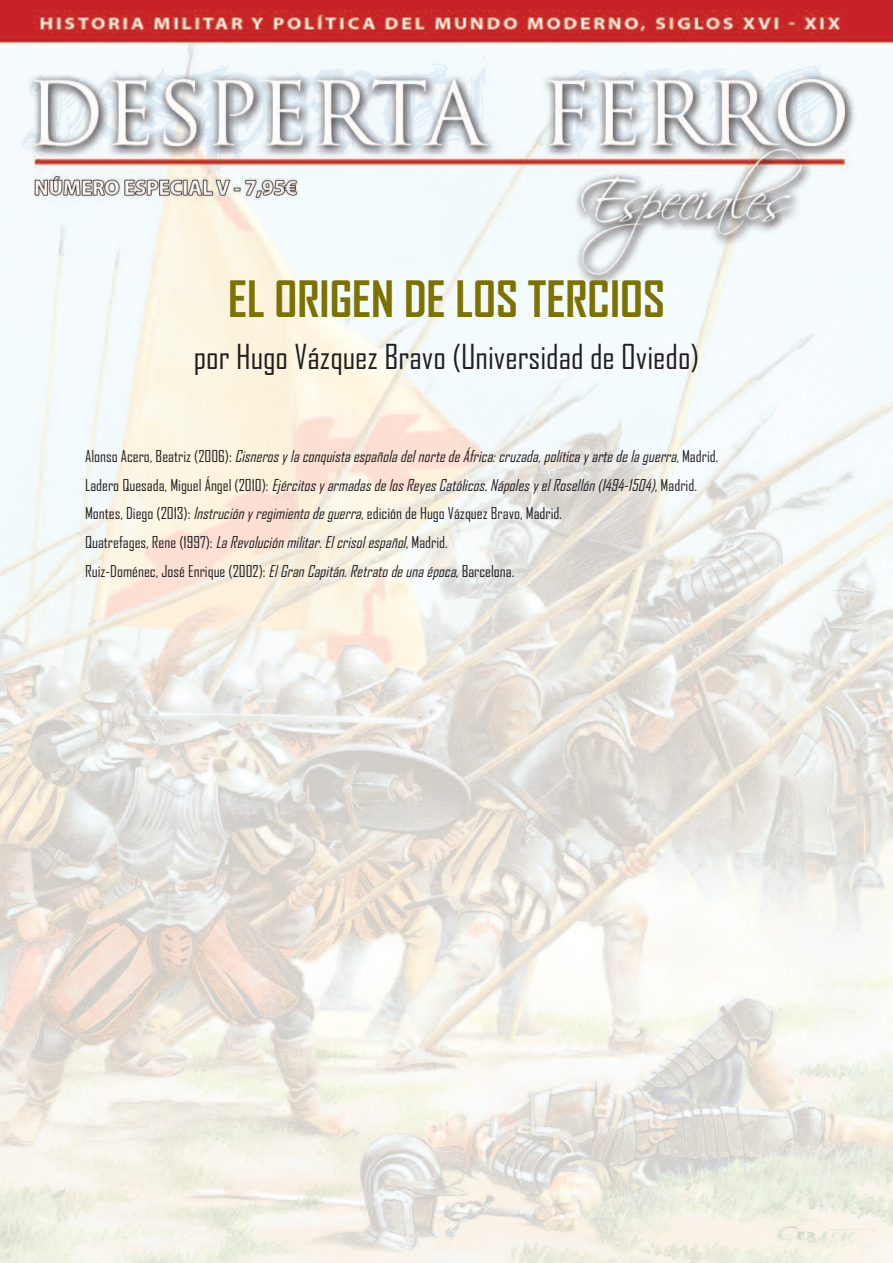
<style>
.page{position:relative;width:893px;height:1263px;background:#fff}
.page>*{position:absolute;margin:0;border:0;box-sizing:border-box;transform-origin:0 0}
.t1{font:700 48px "Agency FB";color:#7b7202}
.t2{font:33px "Agency FB";color:#231f20}
.t3{font:italic 15.75px/28.8px "Agency FB";color:#231f20}
.s1{font-style:normal}
</style>
<div class="page">
<img style="left:0;top:0;width:893px;height:1263px">
<h1 class="t1" style="left:228px;top:273px;width:438px">EL ORIGEN DE LOS TERCIOS</h1>
<h2 class="t2" style="left:194px;top:339px;width:507px">por Hugo Vázquez Bravo (Universidad de Oviedo)</h2>
<p class="t3" style="left:85px;top:442px;width:635px"><span class="s1">A l o n s o A c e r o , B e a t r i z ( 2 0 0 6 ) :</span> Cisneros y la conquista española del norte de África: cruzada, política y arte de la guerra<span class="s1">, M a d r i d .<br>L a d e r o Q u e s a d a , M i g u e l Á n g e l ( 2 0 1 0 ) :</span> Ejércitos y armadas de los Reyes Católicos. Nápoles y el Rosellón (1494-1504)<span class="s1">, M a d r i d .<br>Montes, Diego (2013):</span> Instruciónyregimientodeguerra<span class="s1">, edición de Hugo Vázquez Bravo, Madrid.<br>Quatrefages, Rene (1997):</span> LaRevoluciónmilitar.Elcrisolespañol<span class="s1">, Madrid.<br>Ruiz-Doménec, José Enrique (2002):</span> ElGranCapitán.Retratodeunaépoca<span class="s1">, Barcelona.</span></p>
</div>
